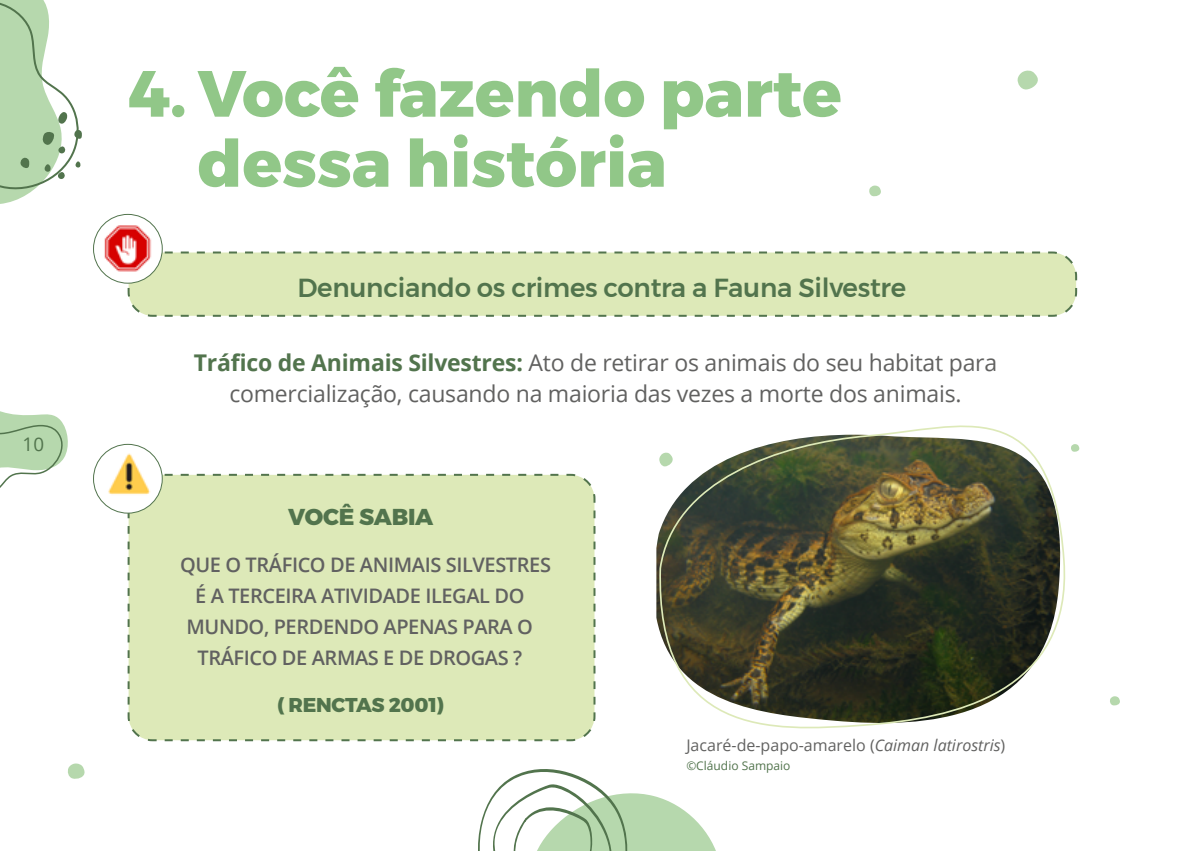
<style>
.page{position:relative;width:1191px;height:851px;background:#fff}
.page>*{position:absolute;margin:0;border:0;box-sizing:border-box;transform-origin:0 0}
.t1{font:800 65.2px/70px "Montserrat";color:#91c788}
.t2{font:500 26px "Montserrat";letter-spacing:-.01em;color:#52744d}
.t3{font:23px/31px "Open Sans";letter-spacing:-.01em;color:#616160;text-align:center}
.t4{font:800 23px "Montserrat";letter-spacing:-.01em;color:#52744d}
.t5{font:600 20px/31px "Open Sans";letter-spacing:-.02em;color:#616161;text-align:center}
.t6{font:800 20px "Montserrat";letter-spacing:-.01em;color:#52744d}
.t7{font:18.8px "Open Sans";color:#52744d}
.t8{font:16px "Open Sans";color:#626261}
.t9{font:12px "Open Sans";color:#52744d}
.s1{font-weight:700;color:#52744d}
.s2{font-style:italic}
</style>
<div class="page">
<svg style="left:478px;top:769px;width:238px;height:81px"></svg>
<svg style="left:127px;top:250px;width:951px;height:67px;background:#dae6b7"></svg>
<div style="left:127px;top:473px;width:469px;height:269px;background:#dde9b8"></div>
<img style="left:93px;top:444px;width:69px;height:66px">
<div style="left:93px;top:444px;width:69px;height:69px;border:1px solid #52744d;border-radius:50%"></div>
<img style="left:93px;top:214px;width:69px;height:69px;border-radius:34px">
<div style="left:93px;top:214px;width:69px;height:69px;border:1px solid #52744d;border-radius:50%"></div>
<svg style="left:0;top:0;width:82px;height:488px"></svg>
<svg style="left:68px;top:763px;width:17px;height:16px"></svg>
<svg style="left:1073px;top:444px;width:6px;height:8px"></svg>
<svg style="left:1110px;top:696px;width:10px;height:10px"></svg>
<svg style="left:1017px;top:70px;width:21px;height:20px"></svg>
<svg style="left:869px;top:185px;width:12px;height:12px"></svg>
<svg style="left:656px;top:425px;width:417px;height:304px"></svg>
<p class="t7" style="left:23px;top:431px;width:23px">10</p>
<h1 class="t1" style="left:198px;top:60px;width:645px;text-indent:-70px">4. Você fazendo parte dessa história</h1>
<p class="t2" style="left:297px;top:267px;width:610px">Denunciando os crimes contra a Fauna Silvestre</p>
<p class="t3" style="left:194px;top:346px;width:805px"><span class="s1">Tráfico de Animais Silvestres:</span> Ato de retirar os animais do seu habitat para comercialização, causando na maioria das vezes a morte dos animais.</p>
<p class="t4" style="left:288px;top:502px;width:147px">VOCÊ SABIA</p>
<p class="t5" style="left:180px;top:549px;width:372px">QUE O TRÁFICO DE ANIMAIS SILVESTRES<br>É A TERCEIRA ATIVIDADE ILEGAL DO<br>MUNDO, PERDENDO APENAS PARA O<br>TRÁFICO DE ARMAS E DE DROGAS ?</p>
<p class="t6" style="left:277px;top:692px;width:168px">( RENCTAS 2001)</p>
<p class="t8" style="left:686px;top:734px;width:320px">Jacaré-de-papo-amarelo (<span class="s2">Caiman latirostris</span>)</p>
<p class="t9" style="left:686px;top:757px;width:106px">©Cláudio Sampaio</p>
</div>
